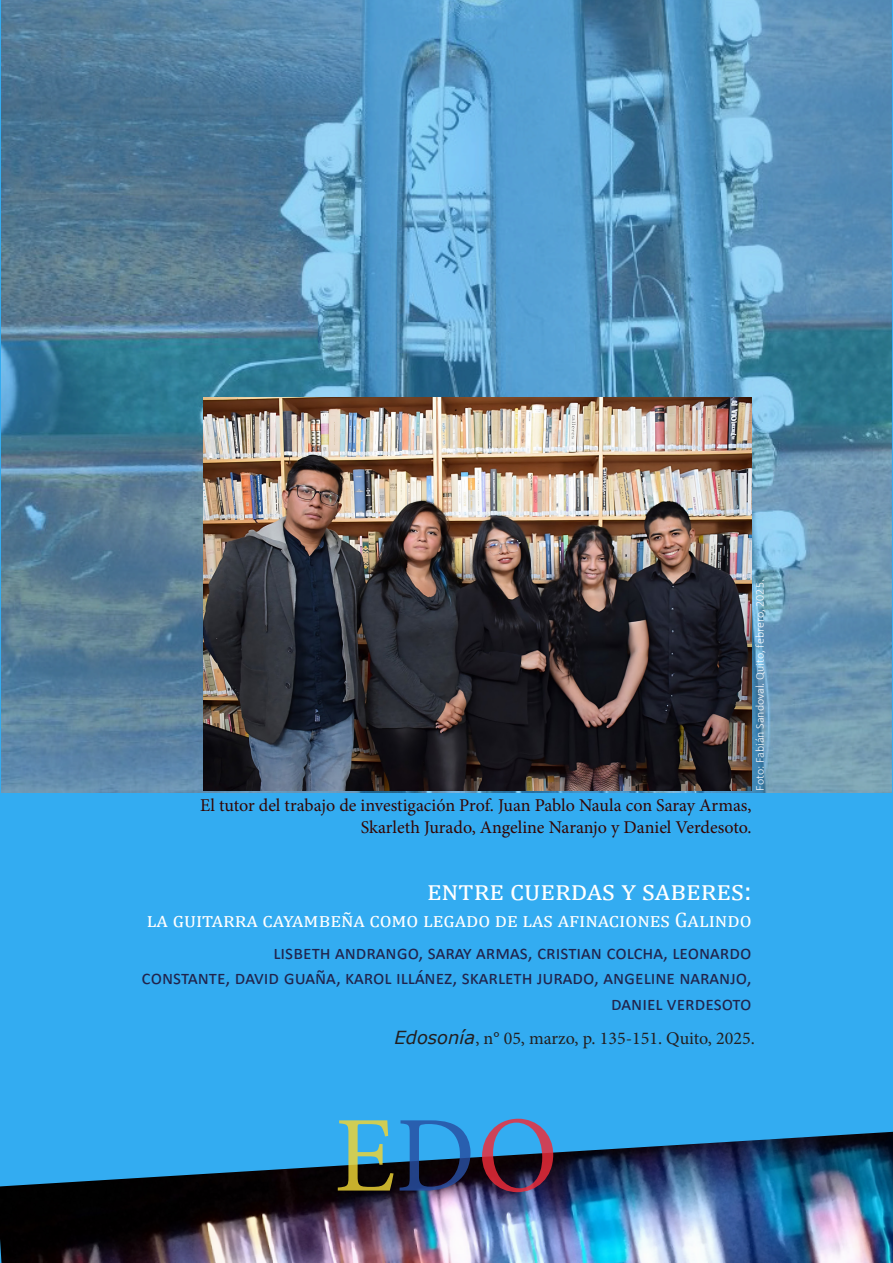
<style>
.page{position:relative;width:893px;height:1263px;background:#33acf1}
.page>*{position:absolute;margin:0;border:0;box-sizing:border-box;transform-origin:0 0}
.t1{font:108px "Minion Pro";color:#f0d535}
.t2{font:28.5px "Cambria";letter-spacing:.1em;color:#fff}
.t3{font:21px "Cambria";letter-spacing:.055em;color:#fff}
.t4{font:19.5px/25.5px "Calibri";color:#21244c;text-align:right}
.t5{font:18px/21.6px "Minion Pro";letter-spacing:-.005em;color:#330502;text-align:right}
.t6{font:18px "Minion Pro";color:#231f20}
.t7{font:300 12px "Calibri";color:#fefcfd}
.s1{font-family:"Verdana";font-style:italic}
.s2{color:#284fa2}
.s3{color:#ee2c39}
</style>
<div class="page">
<img style="left:2px;top:0;width:889px;height:792px">
<img style="left:203px;top:398px;width:549px;height:393px">
<img style="left:0;top:1132px;width:893px;height:131px">
<p class="t7" style="left:752px;top:791px;width:213px;rotate:-90deg">Foto: Fabián Sandoval. Quito, febrero, 2025.</p>
<p class="t5" style="left:200px;top:795px;width:553px">El tutor del trabajo de investigación Prof. Juan Pablo Naula con Saray Armas,<br>Skarleth Jurado, Angeline Naranjo y Daniel Verdesoto.</p>
<p class="t2" style="left:427px;top:874px;width:326px">entre cuerdas y saberes:</p>
<p class="t3" style="left:147px;top:908px;width:606px">la guitarra cayambeña como legado de las afinaciones Galindo</p>
<p class="t4" style="left:142px;top:939px;width:611px">lisbeth andrango, saray armas, cristian colcha, leonardo<br>constante, david guaña, karol illánez, skarleth jurado, angeline naranjo, daniel verdesoto</p>
<p class="t6" style="left:394px;top:1026px;width:362px"><span class="s1">Edosonía</span>, n° 05, marzo, p. 135-151. Quito, 2025.</p>
<h1 class="t1" style="left:335px;top:1084px;width:225px">E<span class="s2">D</span><span class="s3">O</span></h1>
</div>
